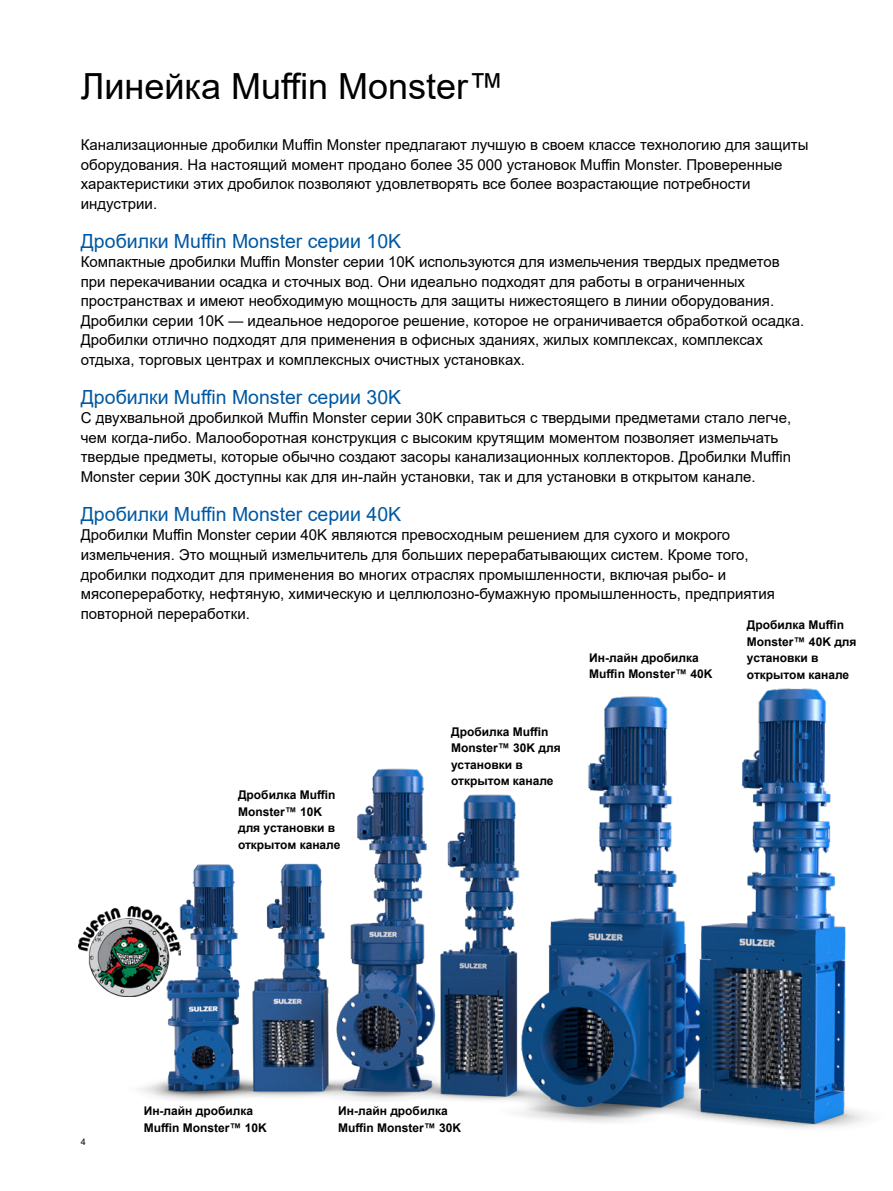
<style>
.page{position:relative;width:893px;height:1191px;background:#fff}
.page>*{position:absolute;margin:0;border:0;box-sizing:border-box;transform-origin:0 0}
.t1{font:36px "Arial";color:#000}
.Subtitle_blue{font:19.5px "Arial";color:#0058a2}
.Body_text{font:15px/19.5px "Arial";color:#000}
.t2{font:700 12px/16.5px "Arial";color:#000}
.t3{font:9px "Arial";color:#000}
</style>
<div class="page">
<img style="left:117px;top:688px;width:750px;height:441px">
<img style="left:78px;top:906px;width:102px;height:90px">
<p class="t1" style="left:81px;top:61px;width:425px">Линейка Muffin Monster™</p>
<p class="Body_text" style="left:81px;top:135px;width:729px">Канализационные дробилки Muffin Monster предлагают лучшую в своем классе технологию для защиты оборудования. На настоящий момент продано более 35 000 установок Muffin Monster. Проверенные характеристики этих дробилок позволяют удовлетворять все более возрастающие потребности индустрии.</p>
<p class="Subtitle_blue" style="left:81px;top:228px;width:322px">Дробилки Muffin Monster серии 10K</p>
<p class="Body_text" style="left:81px;top:252px;width:725px">Компактные дробилки Muffin Monster серии 10K используются для измельчения твердых предметов при перекачивании осадка и сточных вод. Они идеально подходят для работы в ограниченных пространствах и имеют необходимую мощность для защиты нижестоящего в линии оборудования.<br>Дробилки серии 10K — идеальное недорогое решение, которое не ограничивается обработкой осадка.<br>Дробилки отлично подходят для применения в офисных зданиях, жилых комплексах, комплексах отдыха, торговых центрах и комплексных очистных установках.</p>
<p class="Subtitle_blue" style="left:81px;top:384px;width:322px">Дробилки Muffin Monster серии 30K</p>
<p class="Body_text" style="left:81px;top:408px;width:712px">С двухвальной дробилкой Muffin Monster серии 30K справиться с твердыми предметами стало легче, чем когда-либо. Малооборотная конструкция с высоким крутящим моментом позволяет измельчать твердые предметы, которые обычно создают засоры канализационных коллекторов. Дробилки Muffin Monster серии 30K доступны как для ин-лайн установки, так и для установки в открытом канале.</p>
<p class="Subtitle_blue" style="left:81px;top:501px;width:322px">Дробилки Muffin Monster серии 40K</p>
<p class="Body_text" style="left:81px;top:525px;width:696px">Дробилки Muffin Monster серии 40K являются превосходным решением для сухого и мокрого измельчения. Это мощный измельчитель для больших перерабатывающих систем. Кроме того, дробилки подходит для применения во многих отраслях промышленности, включая рыбо- и мясопереработку, нефтяную, химическую и целлюлозно-бумажную промышленность, предприятия повторной переработки.</p>
<p class="t2" style="left:747px;top:617px;width:111px">Дробилка Muffin<br>Monster™ 40K для установки в</p>
<p class="t2" style="left:747px;top:666px;width:104px">открытом канале</p>
<p class="t2" style="left:589px;top:649px;width:111px">Ин-лайн дробилка</p>
<p class="t2" style="left:589px;top:666px;width:125px">Muffin Monster™ 40K</p>
<p class="t2" style="left:238px;top:786px;width:99px">Дробилка Muffin<br>Monster™ 10K</p>
<p class="t2" style="left:238px;top:819px;width:99px">для установки в</p>
<p class="t2" style="left:238px;top:836px;width:104px">открытом канале</p>
<p class="t2" style="left:451px;top:723px;width:111px">Дробилка Muffin<br>Monster™ 30K для установки в</p>
<p class="t2" style="left:451px;top:773px;width:104px">открытом канале</p>
<p class="t3" style="left:81px;top:1135px;width:7px">4</p>
<p class="t2" style="left:144px;top:1102px;width:111px">Ин-лайн дробилка</p>
<p class="t2" style="left:144px;top:1119px;width:125px">Muffin Monster™ 10K</p>
<p class="t2" style="left:338px;top:1102px;width:111px">Ин-лайн дробилка</p>
<p class="t2" style="left:338px;top:1119px;width:125px">Muffin Monster™ 30K</p>
</div>
